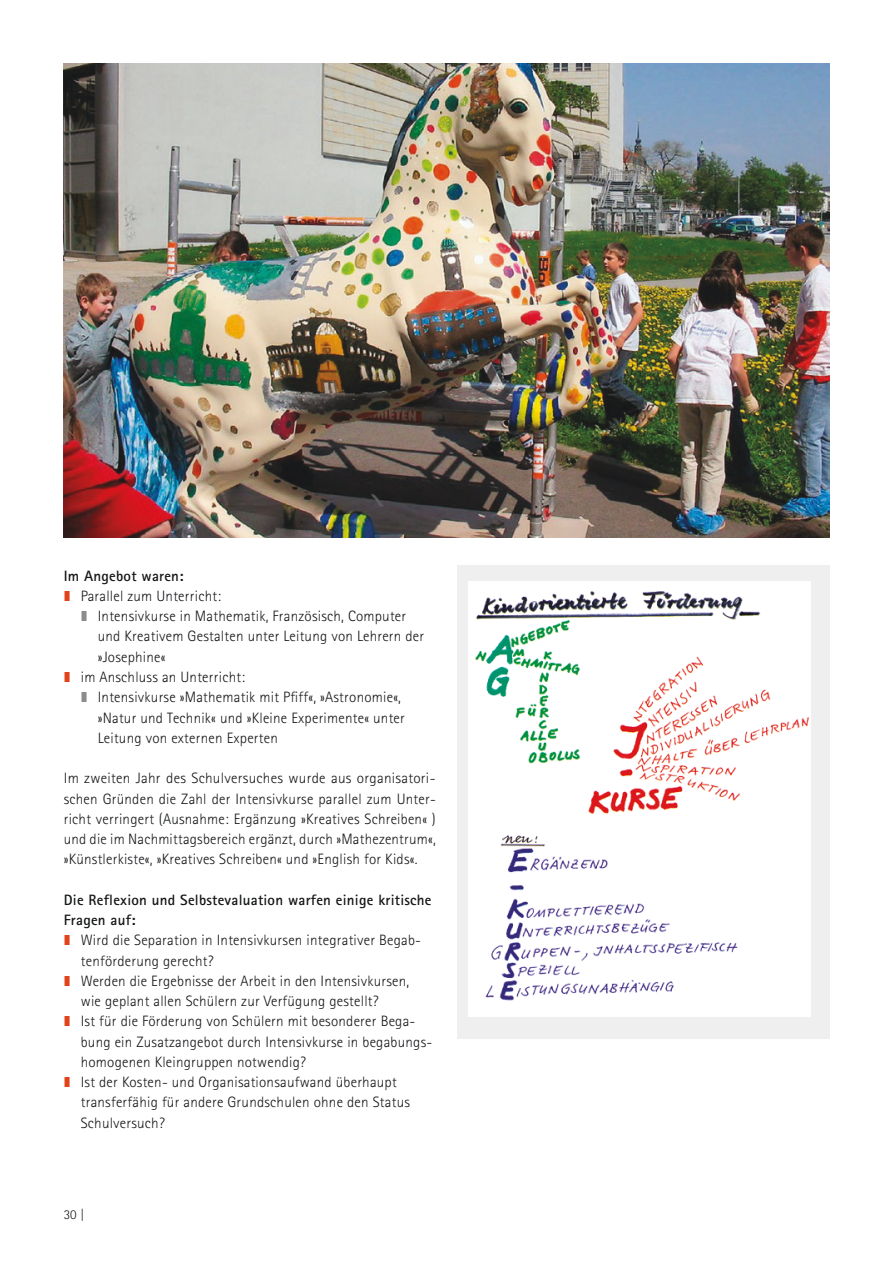
<style>
.page{position:relative;width:893px;height:1263px;background:#fff}
.page>*{position:absolute;margin:0;border:0;box-sizing:border-box;transform-origin:0 0}
.t1{font:300 15px/20.2px "Rotis Sans Serif";letter-spacing:.015em;color:#141517;text-align:justify}
.t2{font:700 15px "Rotis Sans Serif";letter-spacing:.015em;color:#141517}
.t3{font:300 13.5px "Rotis Sans Serif";color:#141517}
.s1{font-family:"Sandstein Zapf 0 wt";font-weight:400;color:#e24319}
.s2{font-family:"Sandstein Zapf 0 wt";font-weight:400;color:#8e8c8b}
</style>
<div class="page">
<div style="left:457px;top:566px;width:372px;height:473px;background:#efeff0"></div>
<img style="left:64px;top:64px;width:765px;height:474px">
<img style="left:469px;top:582px;width:342px;height:435px">
<p class="t2" style="left:64px;top:570px;width:121px">Im Angebot waren:</p>
<p class="t1" style="left:64px;top:587px;width:159px"><span class="s1">N</span> Parallel zum Unterricht:</p>
<p class="t1" style="left:81px;top:607px;width:327px"><span class="s2">N</span> Intensivkurse in Mathematik, Französisch, Computer</p>
<p class="t1" style="left:98px;top:628px;width:328px">und Kreativem Gestalten unter Leitung von Lehrern der</p>
<p class="t1" style="left:98px;top:648px;width:69px">»Josephine«</p>
<p class="t1" style="left:64px;top:668px;width:183px"><span class="s1">N</span> im Anschluss an Unterricht:</p>
<p class="t1" style="left:81px;top:688px;width:322px"><span class="s2">N</span> Intensivkurse »Mathematik mit Pfiff«, »Astronomie«,</p>
<p class="t1" style="left:98px;top:709px;width:309px">»Natur und Technik« und »Kleine Experimente« unter</p>
<p class="t1" style="left:98px;top:729px;width:182px">Leitung von externen Experten</p>
<p class="t1" style="left:64px;top:769px;width:374px">Im zweiten Jahr des Schulversuches wurde aus organisatori&shy;schen Gründen die Zahl der Intensivkurse parallel zum Unter&shy;richt verringert (Ausnahme: Ergänzung »Kreatives Schreiben« ) und die im Nachmittagsbereich ergänzt, durch »Mathezentrum«, »Künstlerkiste«, »Kreatives Schreiben« und »English for Kids«.</p>
<p class="t2" style="left:64px;top:894px;width:369px">Die Reflexion und Selbstevaluation warfen einige kritische</p>
<p class="t2" style="left:64px;top:915px;width:73px">Fragen auf:</p>
<p class="t1" style="left:64px;top:931px;width:359px"><span class="s1">N</span> Wird die Separation in Intensivkursen integrativer Begab-</p>
<p class="t1" style="left:81px;top:952px;width:134px">tenförderung gerecht?</p>
<p class="t1" style="left:64px;top:972px;width:347px"><span class="s1">N</span> Werden die Ergebnisse der Arbeit in den Intensivkursen,</p>
<p class="t1" style="left:81px;top:992px;width:299px">wie geplant allen Schülern zur Verfügung gestellt?</p>
<p class="t1" style="left:64px;top:1012px;width:353px"><span class="s1">N</span> Ist für die Förderung von Schülern mit besonderer Bega-</p>
<p class="t1" style="left:81px;top:1033px;width:353px">bung ein Zusatzangebot durch Intensivkurse in begabungs-</p>
<p class="t1" style="left:81px;top:1053px;width:227px">homogenen Kleingruppen notwendig?</p>
<p class="t1" style="left:64px;top:1073px;width:334px"><span class="s1">N</span> Ist der Kosten- und Organisationsaufwand überhaupt</p>
<p class="t1" style="left:81px;top:1093px;width:331px">transferfähig für andere Grundschulen ohne den Status</p>
<p class="t1" style="left:81px;top:1114px;width:86px">Schulversuch?</p>
<p class="t3" style="left:64px;top:1209px;width:22px">30 |</p>
</div>
